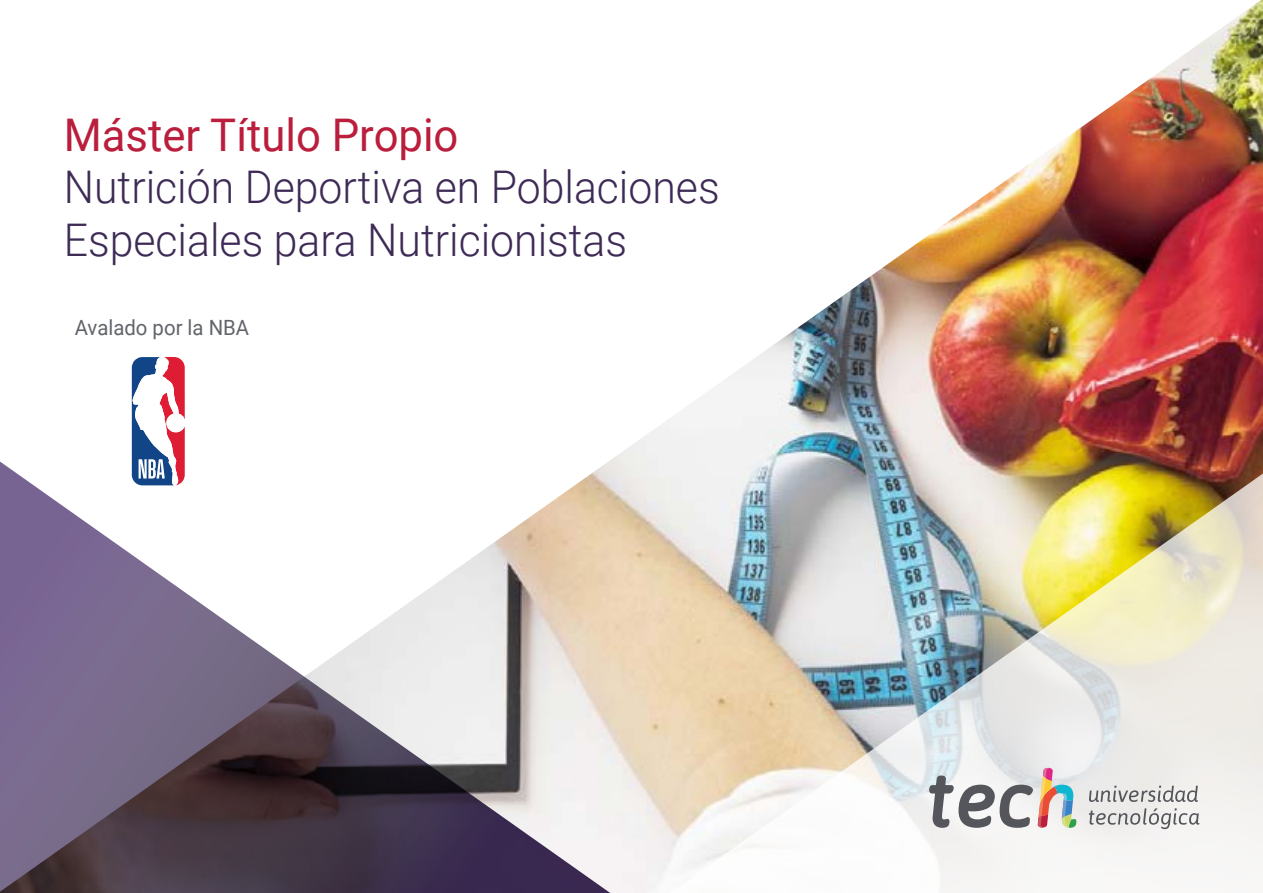
<style>
.page{position:relative;width:1263px;height:893px;background:#fff}
.page>*{position:absolute;margin:0;border:0;box-sizing:border-box;transform-origin:0 0}
.t1{font:300 45px/52.5px "Roboto";color:#3d2b56;scale:.95 1}
.t2{font:45px "Roboto";color:#ba1e3c}
.t3{font:21px "Roboto";color:#61646a}
</style>
<div class="page">
<img style="left:131px;top:0;width:1132px;height:458px">
<svg style="left:0;top:446px;width:640px;height:447px"></svg>
<img style="left:634px;top:458px;width:629px;height:435px">
<svg style="left:929px;top:768px;width:147px;height:60px"></svg>
<svg style="left:1089px;top:786px;width:109px;height:16px;background:#c2c1c1"></svg>
<svg style="left:1089px;top:808px;width:110px;height:21px"></svg>
<svg style="left:132px;top:357px;width:53px;height:128px"></svg>
<p class="t2" style="left:64px;top:103px;width:396px">Máster Título Propio</p>
<p class="t1" style="left:64px;top:159px;width:692px">Nutrición Deportiva en Poblaciones<br>Especiales para Nutricionistas</p>
<p class="t3" style="left:75px;top:313px;width:176px">Avalado por la NBA</p>
</div>
